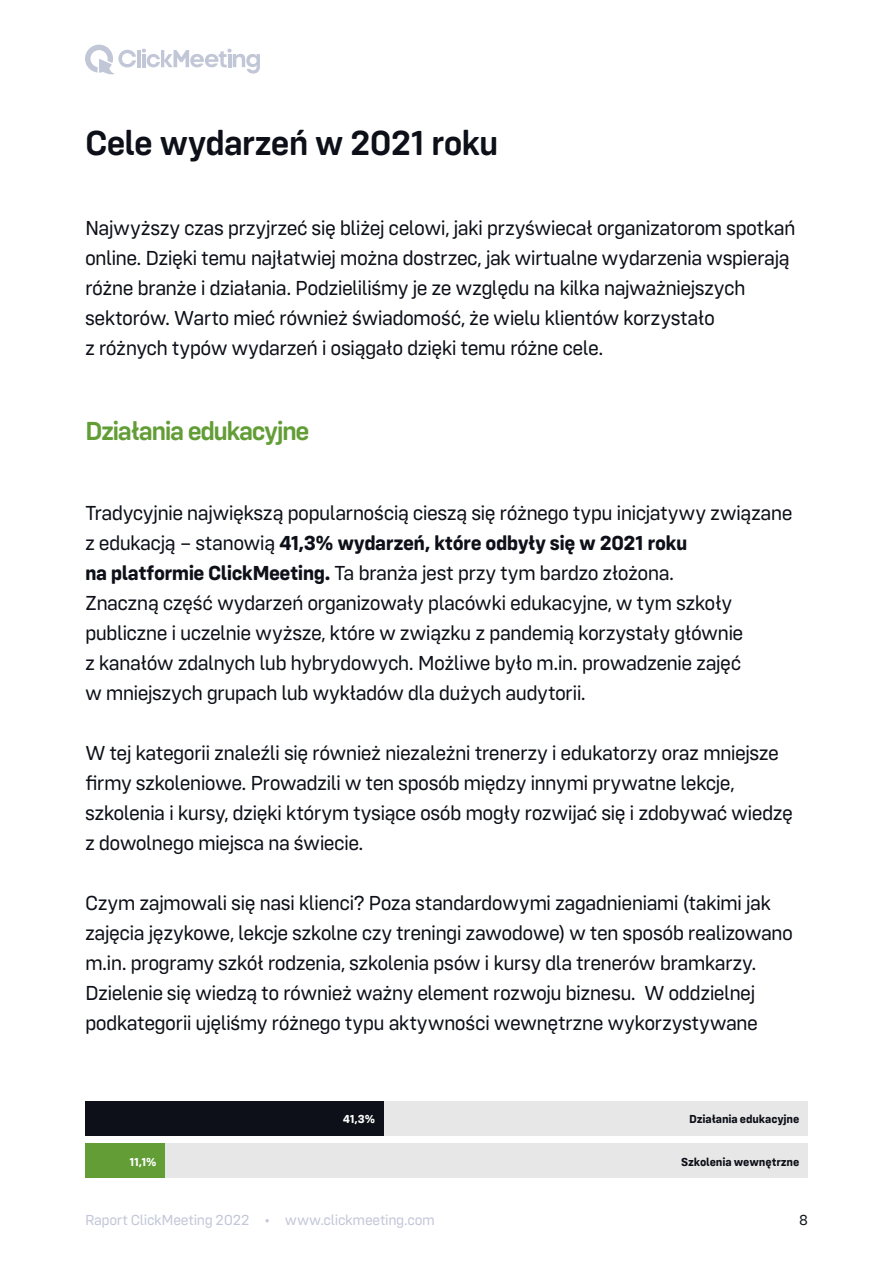
<style>
.page{position:relative;width:893px;height:1263px;background:#fff}
.page>*{position:absolute;margin:0;border:0;box-sizing:border-box;transform-origin:0 0}
.t1{font:600 36px "Config Rounded";letter-spacing:-.03em;color:#0e1019}
.t2{font:600 27px "Config Rounded";letter-spacing:-.055em;color:#629d36}
.t3{font:21px/30px "Config Rounded";letter-spacing:-.03em;color:#0e1019}
.t4{font:15px "Config Rounded";letter-spacing:-.02em;color:#c2c7d8}
.t5{font:15px "Config Rounded";color:#0e1019}
.t6{font:700 12px "Config Rounded";letter-spacing:-.01em;color:#0e1019}
.t7{font:700 12px "Config Rounded";color:#fff}
.s1{font-weight:700}
</style>
<div class="page">
<svg style="left:85px;top:45px;width:51px;height:30px"></svg>
<hr style="left:137px;top:50px;width:4px;height:17px;background:#c2c7d8">
<svg style="left:142px;top:49px;width:118px;height:25px"></svg>
<div style="left:85px;top:1101px;width:723px;height:34px;background:#e8e7e7"></div>
<div style="left:85px;top:1101px;width:299px;height:34px;background:#0e1019"></div>
<div style="left:85px;top:1144px;width:723px;height:34px;background:#e8e7e7"></div>
<div style="left:85px;top:1144px;width:80px;height:34px;background:#629d36"></div>
<h1 class="t1" style="left:85px;top:122px;width:415px">Cele wydarzeń w 2021 roku</h1>
<p class="t3" style="left:85px;top:213px;width:712px">Najwyższy czas przyjrzeć się bliżej celowi, jaki przyświecał organizatorom spotkań online. Dzięki temu najłatwiej można dostrzec, jak wirtualne wydarzenia wspierają różne branże i działania. Podzieliliśmy je ze względu na kilka najważniejszych sektorów. Warto mieć również świadomość, że wielu klientów korzystało<br>z różnych typów wydarzeń i osiągało dzięki temu różne cele.</p>
<p class="t2" style="left:85px;top:415px;width:226px">Działania edukacyjne</p>
<p class="t3" style="left:85px;top:498px;width:709px">Tradycyjnie największą popularnością cieszą się różnego typu inicjatywy związane z edukacją – stanowią <span class="s1">41,3% wydarzeń, które odbyły się w 2021 roku<br>na platformie ClickMeeting.</span> Ta branża jest przy tym bardzo złożona.<br>Znaczną część wydarzeń organizowały placówki edukacyjne, w tym szkoły publiczne i uczelnie wyższe, które w związku z pandemią korzystały głównie<br>z kanałów zdalnych lub hybrydowych. Możliwe było m.in. prowadzenie zajęć<br>w mniejszych grupach lub wykładów dla dużych audytorii.</p>
<p class="t3" style="left:85px;top:738px;width:710px">W tej kategorii znaleźli się również niezależni trenerzy i edukatorzy oraz mniejsze firmy szkoleniowe. Prowadzili w ten sposób między innymi prywatne lekcje, szkolenia i kursy, dzięki którym tysiące osób mogły rozwijać się i zdobywać wiedzę z dowolnego miejsca na świecie.</p>
<p class="t3" style="left:85px;top:888px;width:709px">Czym zajmowali się nasi klienci? Poza standardowymi zagadnieniami (takimi jak zajęcia językowe, lekcje szkolne czy treningi zawodowe) w ten sposób realizowano m.in. programy szkół rodzenia, szkolenia psów i kursy dla trenerów bramkarzy.<br>Dzielenie się wiedzą to również ważny element rozwoju biznesu. W oddzielnej podkategorii ujęliśmy różnego typu aktywności wewnętrzne wykorzystywane</p>
<p class="t7" style="left:130px;top:1154px;width:28px">11,1%</p>
<p class="t7" style="left:343px;top:1112px;width:34px">41,3%</p>
<p class="t6" style="left:689px;top:1112px;width:112px">Działania edukacyjne</p>
<p class="t6" style="left:681px;top:1154px;width:120px">Szkolenia wewnętrzne</p>
<p class="t4" style="left:85px;top:1212px;width:351px">Raport ClickMeeting 2022 • www.clickmeeting.com</p>
<p class="t5" style="left:799px;top:1212px;width:10px">8</p>
</div>
